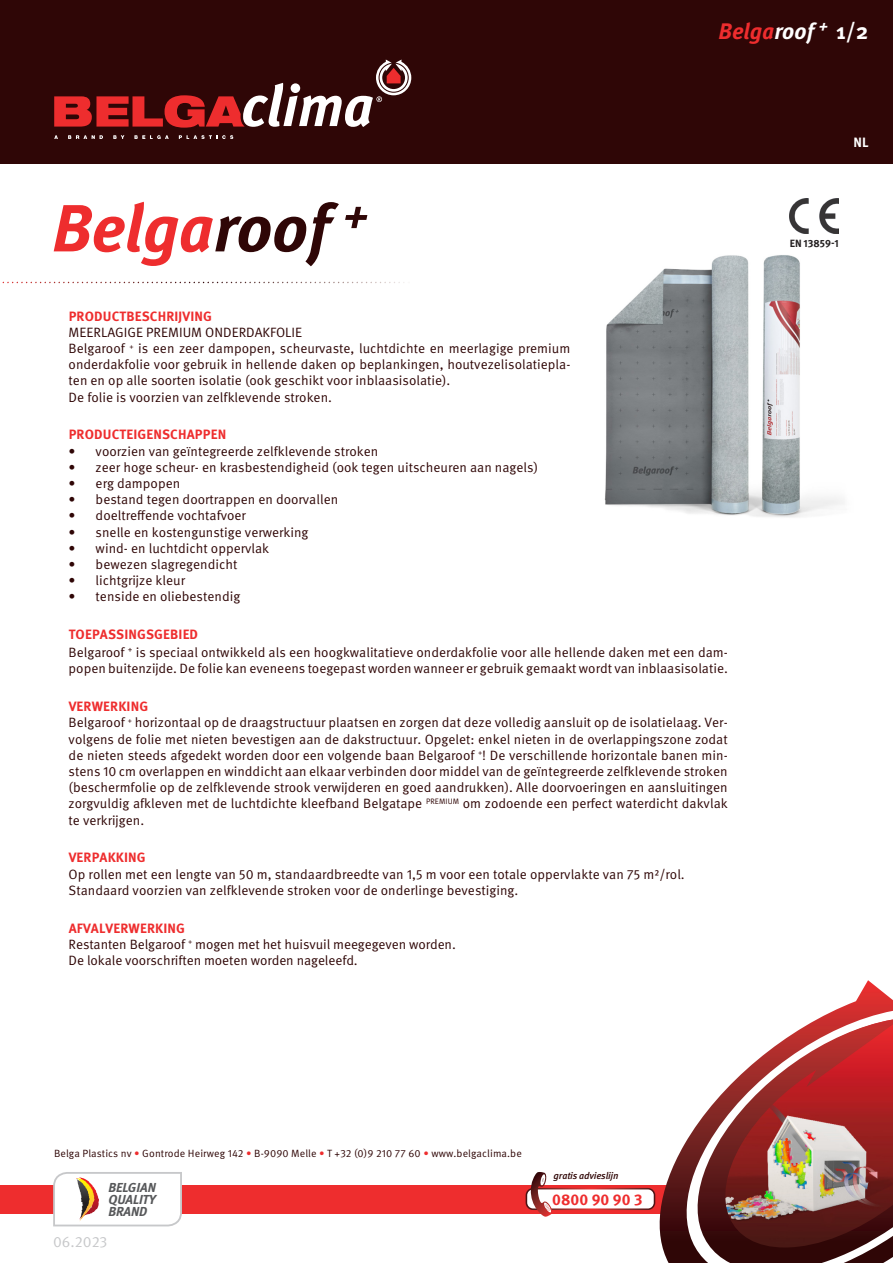
<style>
.page{position:relative;width:893px;height:1263px;background:#fff}
.page>*{position:absolute;margin:0;border:0;box-sizing:border-box;transform-origin:0 0}
.t1{font:italic 700 22.5px "Meta Pro";color:#ee2d2e}
.t2{font:700 15.6px "Meta Pro";color:#ee2d2e}
.t3{font:15px "Meta Pro";color:#c7c8ca}
.t4{font:13.5px/16.2px "Meta Pro";color:#2f0606;text-align:justify}
.t5{font:700 13.5px "Meta Pro";letter-spacing:.01em;color:#ee2d2e}
.t6{font:700 13.5px "Meta Pro";color:#fff}
.t7{font:italic 700 13.05px/12px "Meta";color:#57585a;text-align:justify}
.t8{font:10.5px "Meta Pro";letter-spacing:.01em;color:#2f0606}
.t9{font:700 10.5px "Meta Pro";color:#231f20}
.t10{font:italic 500 9.75px "Meta Pro";letter-spacing:-.02em;color:#2f0606}
.s1{color:#fff}
.s2{font-style:normal;color:#fff}
.s3{color:#ee2d2e}
</style>
<div class="page">
<div style="left:0;top:0;width:893px;height:164px;background:#2f0606"></div>
<div style="left:0;top:1185px;width:677px;height:28px;background:#ee2d2e"></div>
<svg style="left:54px;top:60px;width:357px;height:68px"></svg>
<svg style="left:54px;top:135px;width:4px;height:4px"></svg>
<svg style="left:68px;top:135px;width:35px;height:4px"></svg>
<svg style="left:113px;top:135px;width:11px;height:4px"></svg>
<svg style="left:134px;top:135px;width:35px;height:4px"></svg>
<svg style="left:179px;top:135px;width:54px;height:4px"></svg>
<svg style="left:2px;top:282px;width:402px;height:1px"></svg>
<svg style="left:54px;top:202px;width:285px;height:64px"></svg>
<svg style="left:345px;top:207px;width:22px;height:21px"></svg>
<img style="left:604px;top:255px;width:240px;height:262px">
<svg style="left:52px;top:1172px;width:131px;height:55px"></svg>
<img style="left:790px;top:199px;width:49px;height:34px">
<svg style="left:653px;top:980px;width:240px;height:283px"></svg>
<div style="left:526px;top:1189px;width:128px;height:20px;background:#fff;border-radius:7px"></div>
<div style="left:526px;top:1188px;width:129px;height:22px;border:2px solid #fff;border-radius:7px"></div>
<svg style="left:527px;top:1172px;width:28px;height:45px"></svg>
<p class="t1" style="left:719px;top:17px;width:151px">Belga<span class="s1">roof</span> <sup>+</sup> <span class="s2">1/2</span></p>
<p class="t5" style="left:69px;top:307px;width:145px">PRODUCTBESCHRIJVING</p>
<p class="t4" style="left:69px;top:324px;width:235px">MEERLAGIGE PREMIUM ONDERDAKFOLIE</p>
<p class="t4" style="left:69px;top:341px;width:503px">Belgaroof <sup>+</sup> is een zeer dampopen, scheurvaste, luchtdichte en meerlagige premium onderdakfolie voor gebruik in hellende daken op beplankingen, houtvezelisolatiepla&shy;ten en op alle soorten isolatie (ook geschikt voor inblaasisolatie).</p>
<p class="t4" style="left:69px;top:389px;width:265px">De folie is voorzien van zelfklevende stroken.</p>
<p class="t5" style="left:69px;top:426px;width:159px">PRODUCTEIGENSCHAPPEN</p>
<p class="t4" style="left:69px;top:443px;width:311px">• voorzien van geïntegreerde zelfklevende stroken</p>
<p class="t4" style="left:69px;top:459px;width:471px">• zeer hoge scheur- en krasbestendigheid (ook tegen uitscheuren aan nagels)</p>
<p class="t4" style="left:69px;top:476px;width:113px">• erg dampopen</p>
<p class="t4" style="left:69px;top:492px;width:271px">• bestand tegen doortrappen en doorvallen</p>
<p class="t4" style="left:69px;top:508px;width:179px">• doeltreffende vochtafvoer</p>
<p class="t4" style="left:69px;top:524px;width:241px">• snelle en kostengunstige verwerking</p>
<p class="t4" style="left:69px;top:540px;width:202px">• wind- en luchtdicht oppervlak</p>
<p class="t4" style="left:69px;top:557px;width:170px">• bewezen slagregendicht</p>
<p class="t4" style="left:69px;top:573px;width:118px">• lichtgrijze kleur</p>
<p class="t4" style="left:69px;top:589px;width:173px">• tenside en oliebestendig</p>
<p class="t5" style="left:69px;top:626px;width:131px">TOEPASSINGSGEBIED</p>
<p class="t4" style="left:69px;top:645px;width:661px">Belgaroof <sup>+</sup> is speciaal ontwikkeld als een hoogkwalitatieve onderdakfolie voor alle hellende daken met een dam&shy;popen buitenzijde. De folie kan eveneens toegepast worden wanneer er gebruik gemaakt wordt van inblaasisolatie.</p>
<p class="t5" style="left:69px;top:698px;width:81px">VERWERKING</p>
<p class="t4" style="left:69px;top:715px;width:661px">Belgaroof <sup>+</sup> horizontaal op de draagstructuur plaatsen en zorgen dat deze volledig aansluit op de isolatielaag. Ver&shy;volgens de folie met nieten bevestigen aan de dakstructuur. Opgelet: enkel nieten in de overlappingszone zodat de nieten steeds afgedekt worden door een volgende baan Belgaroof <sup>+</sup>! De verschillende horizontale banen min&shy;stens 10 cm overlappen en winddicht aan elkaar verbinden door middel van de geïntegreerde zelfklevende stroken (beschermfolie op de zelfklevende strook verwijderen en goed aandrukken). Alle doorvoeringen en aansluitingen zorgvuldig afkleven met de luchtdichte kleefband Belgatape <sup>PREMIUM</sup> om zodoende een perfect waterdicht dakvlak te verkrijgen.</p>
<p class="t5" style="left:69px;top:849px;width:79px">VERPAKKING</p>
<p class="t4" style="left:69px;top:866px;width:618px">Op rollen met een lengte van 50 m, standaardbreedte van 1,5 m voor een totale oppervlakte van 75 m²/rol.</p>
<p class="t4" style="left:69px;top:882px;width:451px">Standaard voorzien van zelfklevende stroken voor de onderlinge bevestiging.</p>
<p class="t5" style="left:69px;top:919px;width:118px">AFVALVERWERKING</p>
<p class="t4" style="left:69px;top:936px;width:389px">Restanten Belgaroof <sup>+</sup> mogen met het huisvuil meegegeven worden.</p>
<p class="t4" style="left:69px;top:953px;width:291px">De lokale voorschriften moeten worden nageleefd.</p>
<p class="t6" style="left:854px;top:134px;width:16px">NL</p>
<p class="t9" style="left:790px;top:237px;width:51px">EN 13859-1</p>
<p class="t8" style="left:54px;top:1146px;width:469px">Belga Plastics nv <span class="s3">•</span> Gontrode Heirweg 142 <span class="s3">•</span> B-9090 Melle <span class="s3">•</span> T +32 (0)9 210 77 60 <span class="s3">•</span> www.belgaclima.be</p>
<p class="t7" style="left:108px;top:1181px;width:49px">BELGIAN QUALITY BRAND</p>
<p class="t3" style="left:53px;top:1232px;width:56px">06.2023</p>
<p class="t10" style="left:554px;top:1170px;width:66px">gratis advieslijn</p>
<p class="t2" style="left:552px;top:1189px;width:92px">0800 90 90 3</p>
</div>
